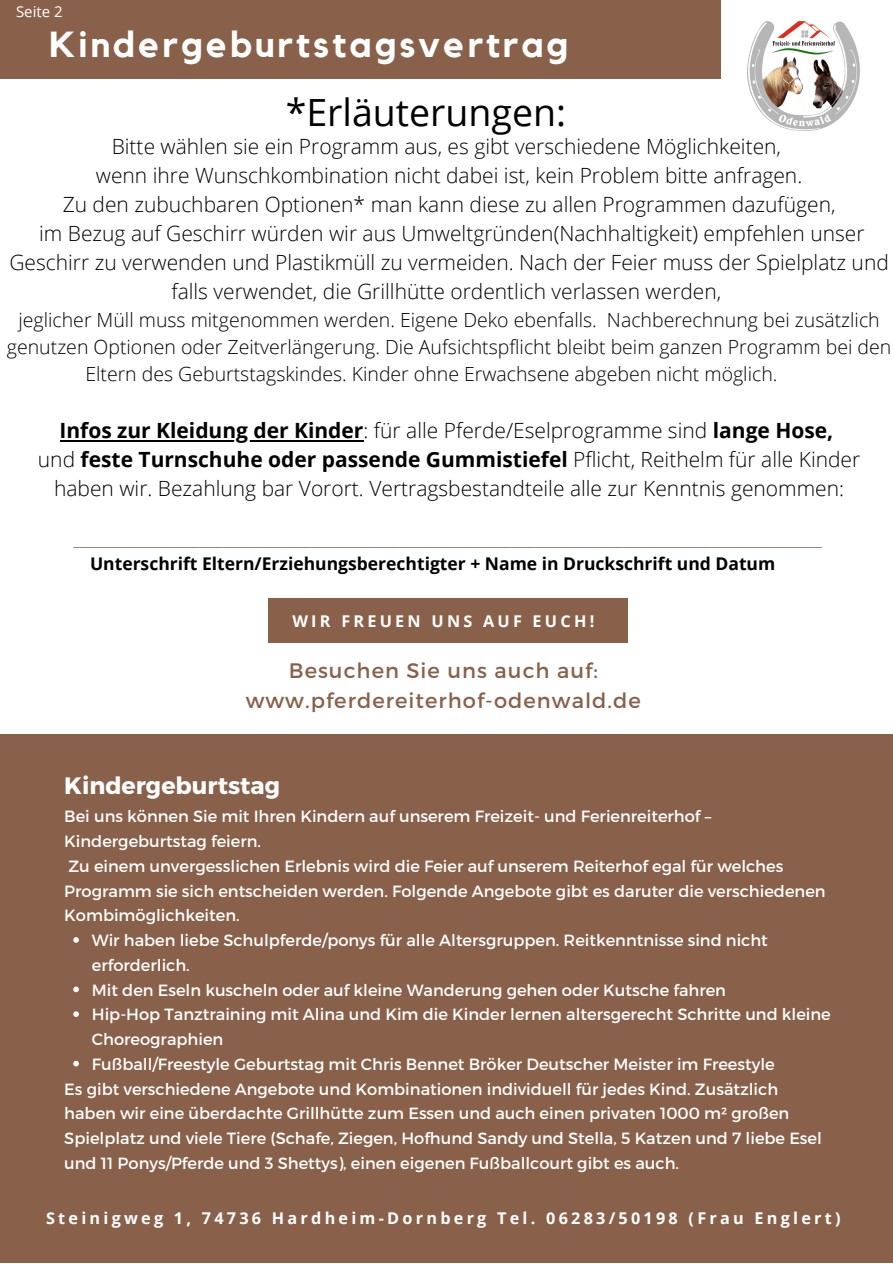
<style>
.page{position:relative;width:893px;height:1264px;background:#fff}
.page>*{position:absolute;margin:0;border:0;box-sizing:border-box;transform-origin:0 0}
.t1{font:37.5px "Open Sans";color:#000}
.t2{font:700 36.15px "Kollektif";letter-spacing:.09em;color:#fff}
.t3{font:200 24.9px "Montserrat";color:#89614a}
.t4{font:700 23.7px "Montserrat";color:#fff}
.t5{font:300 21px/29px "Open Sans";color:#000;text-align:center}
.t6{font:21px/30.3px "Montserrat";letter-spacing:.05em;color:#89614a;text-align:center}
.t7{font:300 19.5px "Open Sans";color:#000}
.t8{font:700 17.55px "Open Sans";color:#000}
.t9{font:16.2px/24.8px "Montserrat";color:#fff}
.t10{font:700 16.2px "Open Sans";letter-spacing:.2em;color:#fff}
.t11{font:15px "Open Sans";color:#fff}
.s1{font-weight:700}
</style>
<div class="page">
<div style="left:0;top:1208px;width:892px;height:54px;background:#89614a"></div>
<div style="left:0;top:734px;width:892px;height:489px;background:#89614a"></div>
<div style="left:0;top:0;width:892px;height:79px;background:#89614a"></div>
<div style="left:721px;top:0;width:171px;height:122px;background:#fff"></div>
<img style="left:747px;top:21px;width:112px;height:109px">
<svg style="left:73px;top:937px;width:6px;height:5px"></svg>
<svg style="left:73px;top:986px;width:6px;height:6px"></svg>
<svg style="left:73px;top:1011px;width:6px;height:5px"></svg>
<svg style="left:73px;top:1060px;width:6px;height:6px"></svg>
<div style="left:267px;top:598px;width:360px;height:44px;background:#89614a"></div>
<hr style="left:59px;top:440px;width:304px;height:2px;background:#000">
<p class="t11" style="left:16px;top:1px;width:48px">Seite 2</p>
<h2 class="t2" style="left:49px;top:28px;width:520px">Kindergeburtstagsvertrag</h2>
<h1 class="t1" style="left:286px;top:86px;width:282px">*Erläuterungen:</h1>
<p class="t5" style="left:9px;top:131px;width:880px">Bitte wählen sie ein Programm aus, es gibt verschiedene Möglichkeiten,<br>wenn ihre Wunschkombination nicht dabei ist, kein Problem bitte anfragen.<br>Zu den zubuchbaren Optionen* man kann diese zu allen Programmen dazufügen,<br>im Bezug auf Geschirr würden wir aus Umweltgründen(Nachhaltigkeit) empfehlen unser Geschirr zu verwenden und Plastikmüll zu vermeiden. Nach der Feier muss der Spielplatz und falls verwendet, die Grillhütte ordentlich verlassen werden,</p>
<p class="t7" style="left:18px;top:306px;width:862px">jeglicher Müll muss mitgenommen werden. Eigene Deko ebenfalls. Nachberechnung bei zusätzlich</p>
<p class="t7" style="left:7px;top:333px;width:885px">genutzen Optionen oder Zeitverlängerung. Die Aufsichtspflicht bleibt beim ganzen Programm bei den</p>
<p class="t7" style="left:85px;top:360px;width:693px">Eltern des Geburtstagskindes. Kinder ohne Erwachsene abgeben nicht möglich.</p>
<p class="t5" style="left:38px;top:415px;width:823px"><span class="s1">Infos zur Kleidung der Kinder</span>: für alle Pferde/Eselprogramme sind <span class="s1">lange Hose,<br></span>und <span class="s1">feste Turnschuhe oder passende Gummistiefel</span> Pflicht, Reithelm für alle Kinder haben wir. Bezahlung bar Vorort. Vertragsbestandteile alle zur Kenntnis genommen:</p>
<h3 class="t3" style="left:73px;top:522px;width:750px">____________________________________________________________</h3>
<p class="t8" style="left:90px;top:550px;width:686px">Unterschrift Eltern/Erziehungsberechtigter + Name in Druckschrift und Datum</p>
<p class="t10" style="left:292px;top:609px;width:303px">WIR FREUEN UNS AUF EUCH!</p>
<p class="t6" style="left:246px;top:654px;width:396px">Besuchen Sie uns auch auf: www.pferdereiterhof-odenwald.de</p>
<h3 class="t4" style="left:64px;top:770px;width:217px">Kindergeburtstag</h3>
<p class="t9" style="left:64px;top:803px;width:762px">Bei uns können Sie mit Ihren Kindern auf unserem Freizeit- und Ferienreiterhof – Kindergeburtstag feiern.<br>Zu einem unvergesslichen Erlebnis wird die Feier auf unserem Reiterhof egal für welches Programm sie sich entscheiden werden. Folgende Angebote gibt es daruter die verschiedenen Kombimöglichkeiten.</p>
<p class="t9" style="left:92px;top:927px;width:740px">Wir haben liebe Schulpferde/ponys für alle Altersgruppen. Reitkenntnisse sind nicht erforderlich.<br>Mit den Eseln kuscheln oder auf kleine Wanderung gehen oder Kutsche fahren<br>Hip-Hop Tanztraining mit Alina und Kim die Kinder lernen altersgerecht Schritte und kleine Choreographien<br>Fußball/Freestyle Geburtstag mit Chris Bennet Bröker Deutscher Meister im Freestyle</p>
<p class="t9" style="left:64px;top:1075px;width:759px">Es gibt verschiedene Angebote und Kombinationen individuell für jedes Kind. Zusätzlich haben wir eine überdachte Grillhütte zum Essen und auch einen privaten 1000 m² großen Spielplatz und viele Tiere (Schafe, Ziegen, Hofhund Sandy und Stella, 5 Katzen und 7 liebe Esel und 11 Ponys/Pferde und 3 Shettys), einen eigenen Fußballcourt gibt es auch.</p>
<p class="t10" style="left:46px;top:1206px;width:795px">Steinigweg 1, 74736 Hardheim-Dornberg Tel. 06283/50198 (Frau Englert)</p>
</div>
